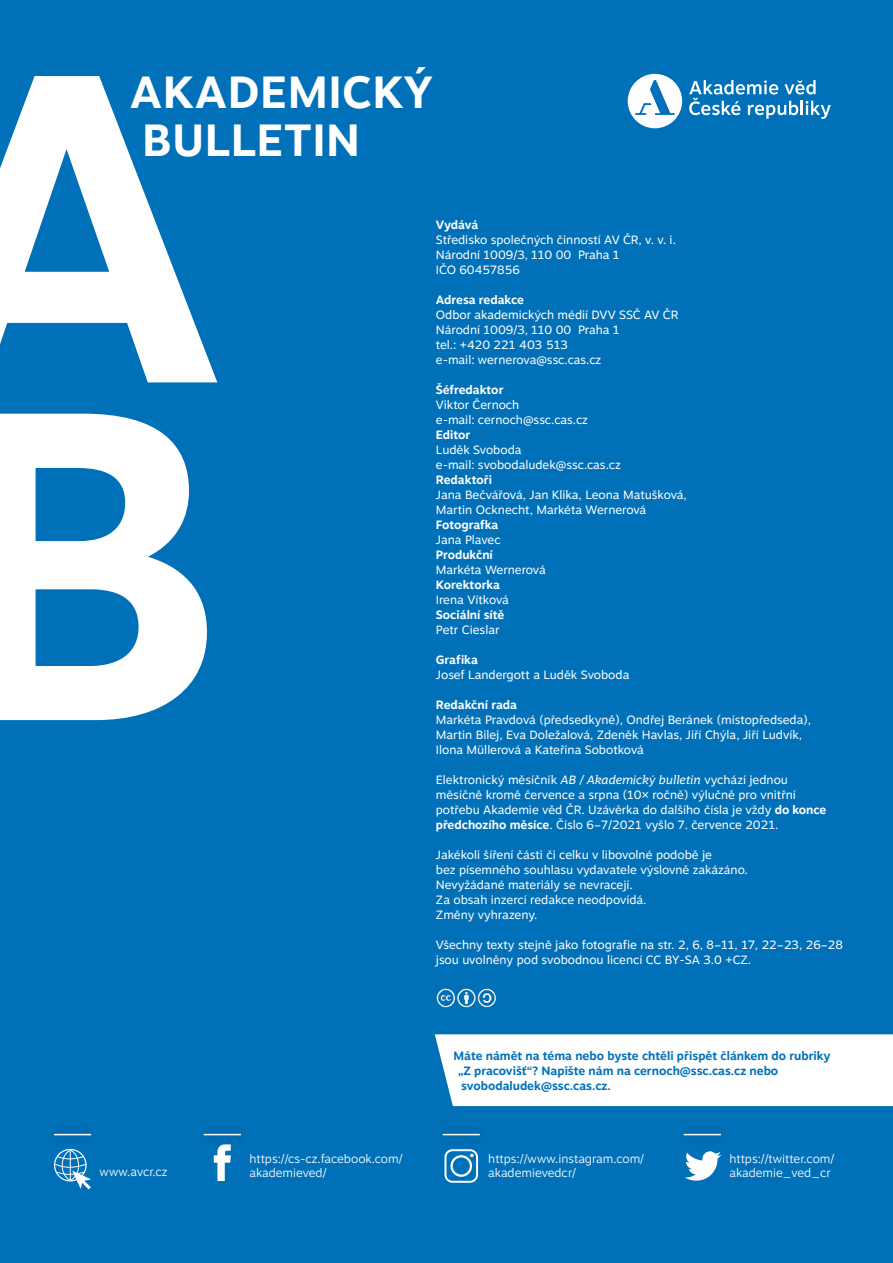
<style>
.page{position:relative;width:893px;height:1263px;background:#0071b9}
.page>*{position:absolute;margin:0;border:0;box-sizing:border-box;transform-origin:0 0}
.t1{font:700 45px/48px "Motiva Sans";letter-spacing:.01em;color:#fff}
.t2{font:12px/15px "Motiva Sans";color:#fff}
.t3{font:300 12px/14.4px "Motiva Sans";color:#fff}
.t4{font:700 12px/15px "Motiva Sans";color:#0071b9}
.t5{font:700 12px "Motiva Sans";color:#fff}
.s1{font-style:italic}
.s2{font-weight:700}
</style>
<div class="page">
<svg style="left:0;top:414px;width:207px;height:306px;fill:#fff"></svg>
<svg style="left:0;top:76px;width:217px;height:306px"></svg>
<img style="left:436px;top:988px;width:61px;height:20px">
<svg style="left:444px;top:1149px;width:34px;height:34px"></svg>
<svg style="left:214px;top:1149px;width:17px;height:32px"></svg>
<svg style="left:54px;top:1149px;width:37px;height:41px"></svg>
<svg style="left:685px;top:1151px;width:36px;height:29px"></svg>
<hr style="left:54px;top:1134px;width:37px;height:1px;background:#fff">
<div style="left:192px;top:1119px;width:61px;height:30px;background:#000;opacity:.75"></div>
<hr style="left:204px;top:1134px;width:37px;height:1px;background:#fff">
<hr style="left:443px;top:1134px;width:37px;height:1px;background:#fff">
<hr style="left:684px;top:1134px;width:37px;height:1px;background:#fff">
<svg style="left:628px;top:74px;width:54px;height:54px"></svg>
<svg style="left:689px;top:80px;width:142px;height:39px"></svg>
<div style="left:435px;top:1034px;width:458px;height:72px;background:#fff"></div>
<h1 class="t1" style="left:130px;top:67px;width:304px">AKADEMICKÝ<br>BULLETIN</h1>
<p class="t5" style="left:436px;top:216px;width:44px">Vydává</p>
<p class="t2" style="left:436px;top:232px;width:242px">Středisko společných činností AV ČR, v. v. i.<br>Národní 1009/3, 110 00 Praha 1<br>IČO 60457856</p>
<p class="t5" style="left:436px;top:291px;width:90px">Adresa redakce</p>
<p class="t2" style="left:436px;top:307px;width:244px">Odbor akademických médií DVV SSČ AV ČR<br>Národní 1009/3, 110 00 Praha 1<br>tel.: +420 221 403 513<br>e-‑ mail: wernerova@ssc.cas.cz</p>
<p class="t5" style="left:436px;top:381px;width:69px">Šéfredaktor</p>
<p class="t2" style="left:436px;top:397px;width:154px">Viktor Černoch<br>e-‑ mail: cernoch@ssc.cas.cz</p>
<p class="t5" style="left:436px;top:426px;width:36px">Editor</p>
<p class="t2" style="left:436px;top:442px;width:186px">Luděk Svoboda<br>e-‑ mail: svobodaludek@ssc.cas.cz</p>
<p class="t5" style="left:436px;top:471px;width:58px">Redaktoři</p>
<p class="t2" style="left:436px;top:487px;width:252px">Jana Bečvářová, Jan Klika, Leona Matušková,<br>Martin Ocknecht, Markéta Wernerová</p>
<p class="t5" style="left:436px;top:516px;width:64px">Fotografka</p>
<p class="t2" style="left:436px;top:532px;width:66px">Jana Plavec</p>
<p class="t5" style="left:436px;top:546px;width:59px">Produkční</p>
<p class="t2" style="left:436px;top:562px;width:111px">Markéta Wernerová</p>
<p class="t5" style="left:436px;top:576px;width:66px">Korektorka</p>
<p class="t2" style="left:436px;top:592px;width:75px">Irena Vítková</p>
<p class="t5" style="left:436px;top:606px;width:70px">Sociální sítě</p>
<p class="t2" style="left:436px;top:622px;width:65px">Petr Cieslar</p>
<p class="t5" style="left:436px;top:651px;width:43px">Grafika</p>
<p class="t2" style="left:436px;top:667px;width:195px">Josef Landergott a Luděk Svoboda</p>
<p class="t5" style="left:436px;top:696px;width:83px">Redakční rada</p>
<p class="t2" style="left:436px;top:712px;width:377px">Markéta Pravdová (předsedkyně), Ondřej Beránek (místopředseda),<br>Martin Bilej, Eva Doležalová, Zdeněk Havlas, Jiří Chýla, Jiří Ludvík,<br>Ilona Müllerová a Kateřina Sobotková</p>
<p class="t2" style="left:436px;top:772px;width:392px">Elektronický měsíčník <span class="s1">AB / Akademický bulletin</span> vychází jednou měsíčně kromě července a srpna (10× ročně) výlučně pro vnitřní potřebu Akademie věd ČR. Uzávěrka do dalšího čísla je vždy <span class="s2">do konce předchozího měsíce</span>. Číslo 6–7/2021 vyšlo 7. července 2021.</p>
<p class="t2" style="left:436px;top:847px;width:314px">Jakékoli šíření části či celku v libovolné podobě je<br>bez písemného souhlasu vydavatele výslovně zakázáno.<br>Nevyžádané materiály se nevracejí.<br>Za obsah inzercí redakce neodpovídá.<br>Změny vyhrazeny.</p>
<p class="t2" style="left:436px;top:937px;width:409px">Všechny texty stejně jako fotografie na str. 2, 6, 8–11, 17, 22–23, 26–28 jsou uvolněny pod svobodnou licencí CC BY-‑SA 3.0 +CZ.</p>
<p class="t3" style="left:100px;top:1164px;width:69px">www.avcr.cz</p>
<p class="t4" style="left:458px;top:1048px;width:374px;text-indent:-4px">Máte námět na téma nebo byste chtěli přispět článkem do rubriky „Z pracovišť“? Napište nám na cernoch@ssc.cas.cz nebo svobodaludek@ssc.cas.cz.</p>
<p class="t3" style="left:249px;top:1151px;width:155px">https://cs-cz.facebook.com/ akademieved/</p>
<p class="t3" style="left:488px;top:1151px;width:157px">https://www.instagram.com/ akademievedcr/</p>
<p class="t3" style="left:729px;top:1151px;width:107px">https://twitter.com/ akademie_ved_cr</p>
</div>
